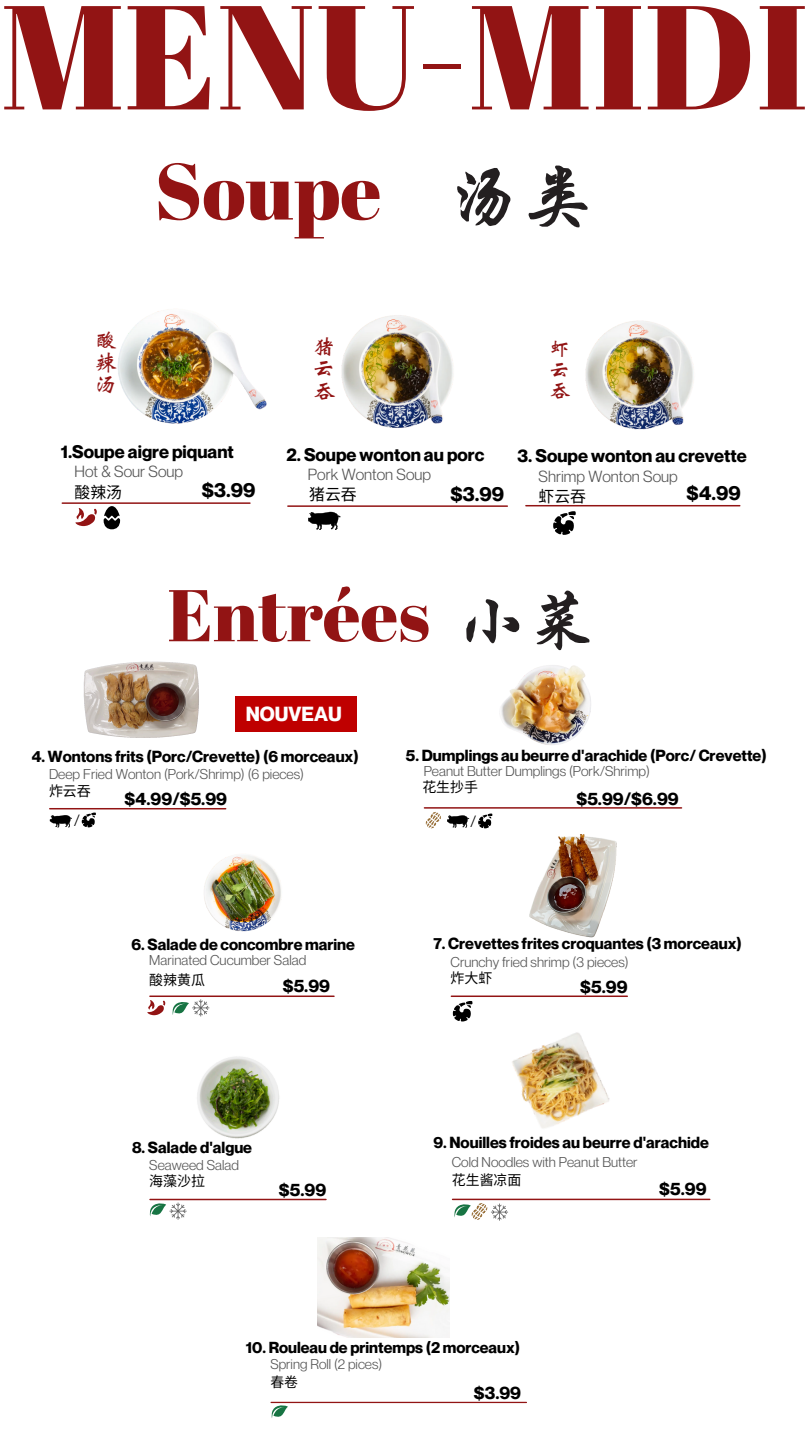
<style>
.page{position:relative;width:810px;height:1440px;background:#fff}
.page>*{position:absolute;margin:0;border:0;box-sizing:border-box;transform-origin:0 0}
.t1{font:147.6px "Abril Fatface";color:#921414}
.t2{font:79.6px "Abril Fatface";color:#921414}
.t3{font:75.3px "Hellofont ID Qing Hua Xing Kai";color:#231f20}
.t4{font:73px "Abril Fatface";color:#921414}
.t5{font:69.1px "Hellofont ID Qing Hua Xing Kai";color:#231f20}
.t6{font:22.4px/21.7px "Hellofont ID Xian Xia Ti";color:#921414;text-align:justify}
.t7{font:21.1px/21px "Hellofont ID Xian Xia Ti";color:#921414;text-align:justify}
.t8{font:700 20px "Neue Montreal";color:#fff}
.t9{font:700 19.9px "Neue Montreal";color:#000}
.t10{font:700 17.8px "Neue Montreal";color:#000}
.t11{font:700 17.5px "Neue Montreal";color:#000}
.t12{font:16px "Neue Montreal";color:#000}
.t13{font:15.8px "Neue Montreal";color:#545454}
.t14{font:15.8px "Noto Sans CJ Ksc";color:#000}
.t15{font:700 15.7px "Neue Montreal";color:#000}
.t16{font:700 15.6px "Neue Montreal";color:#000}
.t17{font:14px "Neue Montreal";color:#545454}
.t18{font:14px "Noto Sans CJ Ksc";color:#000}
.t19{font:13.9px "Neue Montreal";color:#545454}
.t20{font:13.9px "Noto Sans CJ Ksc";color:#000}
.t21{font:13.8px "Neue Montreal";color:#545454}
.t22{font:13.8px "Noto Sans CJ Ksc";color:#000}
</style>
<div class="page">
<img style="left:117px;top:311px;width:150px;height:113px">
<hr style="left:62px;top:502px;width:188px;height:2px;background:#921414">
<svg style="left:75px;top:508px;width:22px;height:18px"></svg>
<svg style="left:104px;top:506px;width:16px;height:23px"></svg>
<svg style="left:553px;top:511px;width:23px;height:24px"></svg>
<hr style="left:526px;top:505px;width:214px;height:1px;background:#921414">
<img style="left:341px;top:315px;width:112px;height:113px">
<svg style="left:308px;top:512px;width:33px;height:18px"></svg>
<hr style="left:288px;top:505px;width:219px;height:2px;background:#921414">
<img style="left:585px;top:320px;width:109px;height:110px">
<hr style="left:150px;top:996px;width:184px;height:1px;background:#921414">
<img style="left:204px;top:855px;width:78px;height:77px">
<svg style="left:147px;top:1000px;width:18px;height:15px"></svg>
<svg style="left:172px;top:999px;width:37px;height:18px"></svg>
<img style="left:530px;top:834px;width:87px;height:104px">
<img style="left:317px;top:1237px;width:132px;height:101px">
<hr style="left:271px;top:1402px;width:255px;height:1px;background:#921414">
<svg style="left:272px;top:1405px;width:16px;height:13px"></svg>
<hr style="left:453px;top:1199px;width:257px;height:1px;background:#921414">
<img style="left:512px;top:1032px;width:98px;height:96px">
<svg style="left:454px;top:1203px;width:54px;height:18px"></svg>
<img style="left:197px;top:1056px;width:82px;height:83px">
<hr style="left:150px;top:1199px;width:176px;height:1px;background:#921414">
<svg style="left:150px;top:1202px;width:37px;height:18px"></svg>
<hr style="left:451px;top:996px;width:176px;height:1px;background:#921414">
<svg style="left:453px;top:1001px;width:19px;height:20px"></svg>
<hr style="left:50px;top:808px;width:176px;height:1px;background:#921414">
<img style="left:501px;top:665px;width:90px;height:80px">
<hr style="left:424px;top:807px;width:258px;height:2px;background:#921414">
<svg style="left:425px;top:811px;width:44px;height:18px"></svg>
<svg style="left:50px;top:815px;width:22px;height:12px"></svg>
<svg style="left:82px;top:813px;width:14px;height:14px"></svg>
<div style="left:235px;top:696px;width:122px;height:36px;background:#bf0000"></div>
<img style="left:84px;top:661px;width:115px;height:77px">
<svg style="left:478px;top:814px;width:14px;height:14px"></svg>
<p class="t1" style="left:1px;top:-47px;width:809px">MENU-MIDI</p>
<p class="t6" style="left:95px;top:330px;width:24px">酸辣汤</p>
<p class="t2" style="left:155px;top:135px;width:228px">Soupe</p>
<p class="t3" style="left:446px;top:146px;width:152px">汤类</p>
<h2 class="t6" style="left:313px;top:335px;width:24px;line-height:22.3px">猪云吞</h2>
<h2 class="t7" style="left:549px;top:338px;width:23px">虾云吞</h2>
<p class="t10" style="left:61px;top:441px;width:175px">1.Soupe aigre piquant</p>
<p class="t13" style="left:75px;top:462px;width:110px">Hot &amp; Sour Soup</p>
<h6 class="t14" style="left:75px;top:480px;width:49px">酸辣汤</h6>
<h6 class="t9" style="left:202px;top:478px;width:55px">$3.99</h6>
<h5 class="t10" style="left:286px;top:444px;width:199px">2. Soupe wonton au porc</h5>
<h3 class="t13" style="left:308px;top:465px;width:125px">Pork Wonton Soup</h3>
<p class="t14" style="left:309px;top:482px;width:49px">猪云吞</p>
<p class="t9" style="left:451px;top:482px;width:55px">$3.99</p>
<p class="t10" style="left:518px;top:445px;width:231px">3. Soupe wonton au crevette</p>
<p class="t13" style="left:539px;top:466px;width:141px">Shrimp Wonton Soup</p>
<p class="t14" style="left:539px;top:484px;width:49px">虾云吞</p>
<p class="t9" style="left:687px;top:481px;width:56px">$4.99</p>
<p class="t4" style="left:168px;top:564px;width:264px">Entrées</p>
<p class="t5" style="left:457px;top:575px;width:140px">小菜</p>
<p class="t8" style="left:246px;top:701px;width:98px">NOUVEAU</p>
<p class="t15" style="left:32px;top:747px;width:329px">4. Wontons frits (Porc/Crevette) (6 morceaux)</p>
<p class="t17" style="left:49px;top:765px;width:257px">Deep Fried Wonton (Pork/Shrimp) (6 pieces)</p>
<p class="t18" style="left:49px;top:779px;width:43px">炸云吞</p>
<p class="t11" style="left:125px;top:788px;width:104px">$4.99/$5.99</p>
<p class="t12" style="left:74px;top:810px;width:8px">/</p>
<p class="t15" style="left:132px;top:935px;width:225px">6. Salade de concombre marine</p>
<p class="t17" style="left:149px;top:952px;width:159px">Marinated Cucumber Salad</p>
<p class="t11" style="left:283px;top:975px;width:49px">$5.99</p>
<p class="t18" style="left:149px;top:968px;width:56px">酸辣黄瓜</p>
<p class="t15" style="left:406px;top:746px;width:362px">5. Dumplings au beurre d'arachide (Porc/ Crevette)</p>
<p class="t19" style="left:424px;top:762px;width:228px">Peanut Butter Dumplings (Pork/Shrimp)</p>
<p class="t20" style="left:422px;top:776px;width:56px">花生抄手</p>
<p class="t11" style="left:576px;top:788px;width:104px">$5.99/$6.99</p>
<p class="t12" style="left:470px;top:811px;width:8px">/</p>
<p class="t15" style="left:433px;top:934px;width:310px">7. Crevettes frites croquantes (3 morceaux)</p>
<p class="t17" style="left:451px;top:953px;width:180px">Crunchy fried shrimp (3 pieces)</p>
<p class="t18" style="left:451px;top:967px;width:43px">炸大虾</p>
<p class="t11" style="left:580px;top:976px;width:49px">$5.99</p>
<p class="t15" style="left:132px;top:1137px;width:122px">8. Salade d'algue</p>
<p class="t17" style="left:149px;top:1156px;width:91px">Seaweed Salad</p>
<p class="t18" style="left:149px;top:1170px;width:57px">海藻沙拉</p>
<p class="t11" style="left:279px;top:1179px;width:49px">$5.99</p>
<p class="t15" style="left:433px;top:1133px;width:277px">9. Nouilles froides au beurre d'arachide</p>
<p class="t19" style="left:452px;top:1153px;width:187px">Cold Noodles with Peanut Butter</p>
<p class="t20" style="left:452px;top:1169px;width:70px">花生酱凉面</p>
<p class="t11" style="left:659px;top:1178px;width:49px">$5.99</p>
<p class="t16" style="left:246px;top:1338px;width:276px">10. Rouleau de printemps (2 morceaux)</p>
<p class="t21" style="left:270px;top:1356px;width:113px">Spring Roll (2 pices)</p>
<h4 class="t22" style="left:270px;top:1371px;width:29px">春卷</h4>
<p class="t11" style="left:474px;top:1382px;width:49px">$3.99</p>
</div>
